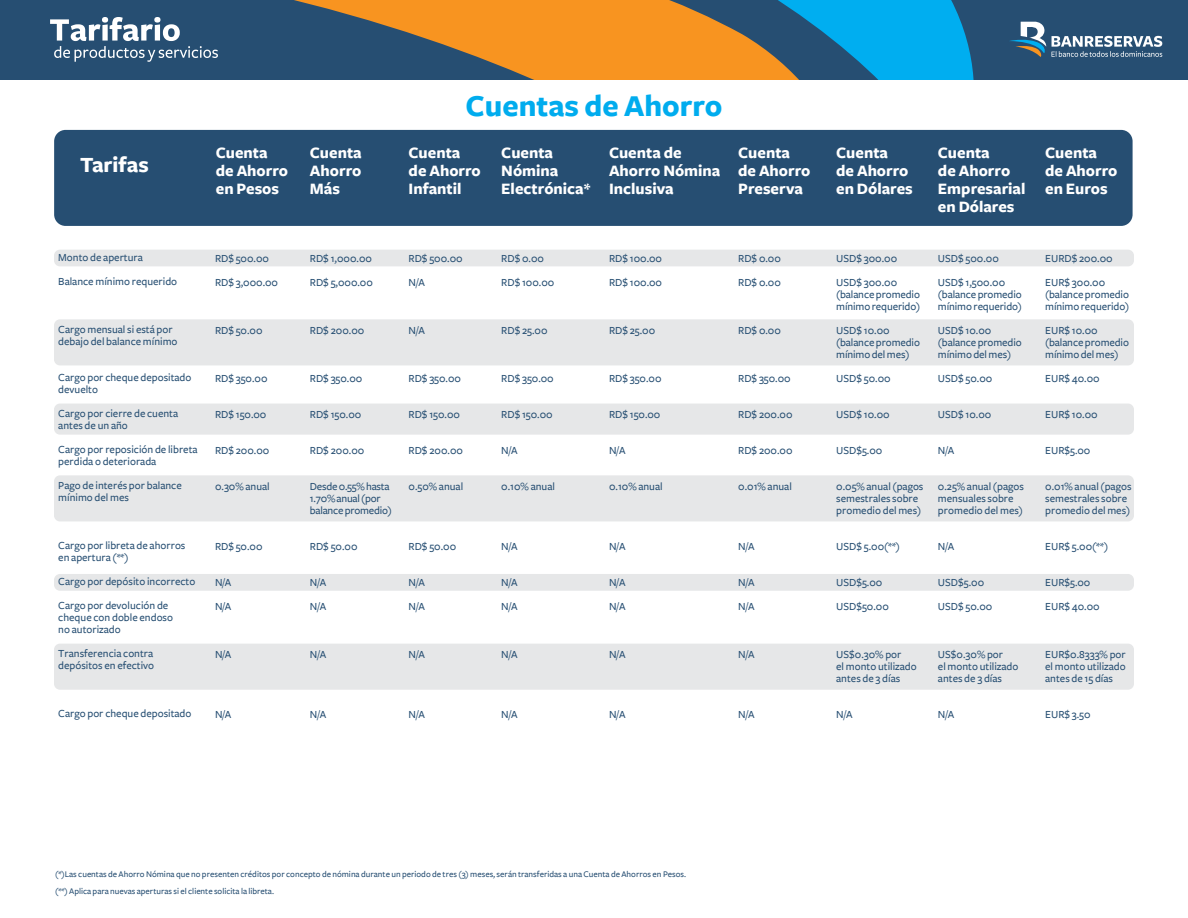
<style>
.page{position:relative;width:1188px;height:918px;background:#fff}
.page>*{position:absolute;margin:0;border:0;box-sizing:border-box;transform-origin:0 0}
.t1{font:700 31.5px "Freight Sans";color:#00acee}
.t2{font:700 22.5px "Freight Sans";color:#fff}
.t3{font:700 16.5px/18px "Freight Sans";color:#fff}
.t4{font:500 11.25px/12px "Freight Sans";color:#264e72}
.t5{font:500 11.25px/12px "Freight Sans";letter-spacing:-.02em;color:#264e72}
.t6{font:500 9px "Freight Sans";color:#264e72}
</style>
<div class="page">
<div style="left:54px;top:250px;width:1080px;height:16px;background:#e6e7e8;border-radius:6px"></div>
<div style="left:54px;top:574px;width:1080px;height:17px;background:#e6e7e8;border-radius:6px"></div>
<div style="left:54px;top:404px;width:1080px;height:31px;background:#e6e7e8;border-radius:6px"></div>
<div style="left:54px;top:475px;width:1080px;height:46px;background:#e6e7e8;border-radius:6px"></div>
<div style="left:54px;top:644px;width:1080px;height:46px;background:#e6e7e8;border-radius:6px"></div>
<div style="left:54px;top:319px;width:1080px;height:46px;background:#e6e7e8;border-radius:6px"></div>
<div style="left:54px;top:130px;width:1079px;height:96px;background:#264e72;border-radius:11px"></div>
<div style="left:0;top:0;width:1188px;height:79px;background:#264e72"></div>
<svg style="left:879px;top:0;width:95px;height:79px;background:#03a5e4"></svg>
<svg style="left:294px;top:0;width:585px;height:79px;fill:#f89420"></svg>
<svg style="left:50px;top:17px;width:168px;height:45px"></svg>
<svg style="left:1010px;top:21px;width:36px;height:36px"></svg>
<svg style="left:1052px;top:36px;width:110px;height:21px"></svg>
<h2 class="t2" style="left:80px;top:152px;width:70px">Tarifas</h2>
<p class="t4" style="left:58px;top:246px;width:120px;line-height:24px">Monto de apertura<br>Balance mínimo requerido</p>
<p class="t4" style="left:58px;top:324px;width:121px">Cargo mensual si está por debajo del balance mínimo</p>
<p class="t4" style="left:58px;top:372px;width:135px">Cargo por cheque depositado devuelto</p>
<p class="t4" style="left:58px;top:408px;width:121px">Cargo por cierre de cuenta antes de un año</p>
<p class="t4" style="left:58px;top:444px;width:141px">Cargo por reposición de libreta perdida o deteriorada</p>
<p class="t4" style="left:58px;top:480px;width:125px">Pago de interés por balance mínimo del mes</p>
<p class="t4" style="left:58px;top:540px;width:129px">Cargo por libreta de ahorros en apertura (**)</p>
<p class="t4" style="left:58px;top:570px;width:138px;line-height:24px">Cargo por depósito incorrecto<br>Cargo por devolución de</p>
<p class="t4" style="left:58px;top:612px;width:116px">cheque con doble endoso no autorizado</p>
<p class="t4" style="left:58px;top:648px;width:97px">Transferencia contra depósitos en efectivo</p>
<p class="t4" style="left:58px;top:708px;width:135px">Cargo por cheque depositado</p>
<h1 class="t1" style="left:466px;top:89px;width:258px">Cuentas de Ahorro</h1>
<h3 class="t3" style="left:216px;top:144px;width:74px">Cuenta de Ahorro en Pesos</h3>
<h3 class="t3" style="left:310px;top:144px;width:53px;text-align:justify">Cuenta Ahorro Más</h3>
<h3 class="t3" style="left:409px;top:144px;width:74px">Cuenta de Ahorro<br>Infantil</h3>
<h3 class="t3" style="left:501px;top:144px;width:90px">Cuenta<br>Nómina<br>Electrónica*</h3>
<h3 class="t3" style="left:609px;top:144px;width:113px">Cuenta de<br>Ahorro Nómina<br>Inclusiva</h3>
<p class="t4" style="left:215px;top:246px;width:65px;line-height:24px">RD$ 500.00<br>RD$ 3,000.00</p>
<p class="t4" style="left:215px;top:324px;width:49px">RD$ 50.00</p>
<p class="t4" style="left:215px;top:372px;width:54px">RD$ 350.00</p>
<p class="t4" style="left:215px;top:408px;width:53px">RD$ 150.00</p>
<p class="t4" style="left:215px;top:444px;width:56px">RD$ 200.00</p>
<p class="t4" style="left:215px;top:480px;width:56px">0.30% anual</p>
<p class="t4" style="left:215px;top:540px;width:49px">RD$ 50.00</p>
<p class="t4" style="left:215px;top:570px;width:18px;line-height:24px">N/A<br>N/A</p>
<p class="t4" style="left:215px;top:648px;width:18px">N/A</p>
<p class="t4" style="left:215px;top:708px;width:18px">N/A</p>
<p class="t4" style="left:310px;top:246px;width:65px;line-height:24px">RD$ 1,000.00<br>RD$ 5,000.00</p>
<p class="t4" style="left:310px;top:324px;width:56px">RD$ 200.00</p>
<p class="t4" style="left:310px;top:372px;width:54px">RD$ 350.00</p>
<p class="t4" style="left:310px;top:408px;width:53px">RD$ 150.00</p>
<p class="t4" style="left:310px;top:444px;width:56px">RD$ 200.00</p>
<p class="t5" style="left:310px;top:480px;width:83px">Desde 0.55% hasta<br>1.70% anual (por balance promedio)</p>
<p class="t4" style="left:310px;top:540px;width:49px">RD$ 50.00</p>
<p class="t4" style="left:310px;top:570px;width:18px;line-height:24px">N/A<br>N/A</p>
<p class="t4" style="left:310px;top:648px;width:18px">N/A</p>
<p class="t4" style="left:409px;top:246px;width:56px;line-height:24px">RD$ 500.00<br>N/A</p>
<p class="t4" style="left:409px;top:324px;width:18px">N/A</p>
<p class="t4" style="left:409px;top:372px;width:54px">RD$ 350.00</p>
<p class="t4" style="left:409px;top:408px;width:53px">RD$ 150.00</p>
<p class="t4" style="left:409px;top:444px;width:56px">RD$ 200.00</p>
<p class="t4" style="left:409px;top:480px;width:56px">0.50% anual</p>
<p class="t4" style="left:409px;top:540px;width:49px">RD$ 50.00</p>
<p class="t4" style="left:409px;top:570px;width:18px;line-height:24px">N/A<br>N/A</p>
<p class="t4" style="left:409px;top:648px;width:18px">N/A</p>
<p class="t4" style="left:310px;top:708px;width:18px">N/A</p>
<p class="t4" style="left:409px;top:708px;width:18px">N/A</p>
<p class="t4" style="left:501px;top:246px;width:55px;line-height:24px">RD$ 0.00<br>RD$ 100.00</p>
<p class="t4" style="left:501px;top:324px;width:48px">RD$ 25.00</p>
<p class="t4" style="left:501px;top:372px;width:54px">RD$ 350.00</p>
<p class="t4" style="left:501px;top:408px;width:53px">RD$ 150.00</p>
<p class="t4" style="left:501px;top:444px;width:18px">N/A</p>
<p class="t4" style="left:501px;top:480px;width:55px">0.10% anual</p>
<p class="t4" style="left:501px;top:540px;width:18px">N/A</p>
<p class="t4" style="left:501px;top:570px;width:18px;line-height:24px">N/A<br>N/A</p>
<p class="t4" style="left:501px;top:648px;width:18px">N/A</p>
<p class="t4" style="left:501px;top:708px;width:18px">N/A</p>
<p class="t4" style="left:609px;top:246px;width:55px;line-height:24px">RD$ 100.00<br>RD$ 100.00</p>
<p class="t4" style="left:609px;top:324px;width:48px">RD$ 25.00</p>
<p class="t4" style="left:609px;top:372px;width:54px">RD$ 350.00</p>
<p class="t4" style="left:609px;top:408px;width:53px">RD$ 150.00</p>
<p class="t4" style="left:609px;top:444px;width:18px">N/A</p>
<p class="t4" style="left:609px;top:480px;width:55px">0.10% anual</p>
<p class="t4" style="left:609px;top:540px;width:18px">N/A</p>
<p class="t4" style="left:609px;top:570px;width:18px;line-height:24px">N/A<br>N/A</p>
<p class="t4" style="left:609px;top:648px;width:18px">N/A</p>
<p class="t4" style="left:609px;top:708px;width:18px">N/A</p>
<h3 class="t3" style="left:738px;top:144px;width:74px">Cuenta de Ahorro<br>Preserva</h3>
<h3 class="t3" style="left:836px;top:144px;width:78px">Cuenta<br>de Ahorro en Dólares</h3>
<h3 class="t3" style="left:1045px;top:144px;width:74px">Cuenta de Ahorro en Euros</h3>
<h3 class="t3" style="left:938px;top:144px;width:89px">Cuenta<br>de Ahorro<br>Empresarial en Dólares</h3>
<p class="t4" style="left:738px;top:246px;width:44px;line-height:24px">RD$ 0.00<br>RD$ 0.00</p>
<p class="t4" style="left:738px;top:324px;width:44px">RD$ 0.00</p>
<p class="t4" style="left:738px;top:372px;width:54px">RD$ 350.00</p>
<p class="t4" style="left:738px;top:408px;width:56px">RD$ 200.00</p>
<p class="t4" style="left:738px;top:444px;width:56px">RD$ 200.00</p>
<p class="t4" style="left:738px;top:480px;width:55px">0.01% anual</p>
<p class="t4" style="left:738px;top:540px;width:18px">N/A</p>
<p class="t4" style="left:738px;top:570px;width:18px;line-height:24px">N/A<br>N/A</p>
<p class="t4" style="left:738px;top:648px;width:18px">N/A</p>
<p class="t4" style="left:738px;top:708px;width:18px">N/A</p>
<p class="t4" style="left:836px;top:246px;width:63px;line-height:24px">USD$ 300.00<br>USD$ 300.00</p>
<p class="t4" style="left:836px;top:288px;width:86px">(balance promedio mínimo requerido)</p>
<p class="t4" style="left:836px;top:324px;width:85px">USD$ 10.00 (balance promedio mínimo del mes)</p>
<p class="t4" style="left:836px;top:372px;width:56px">USD$ 50.00</p>
<p class="t4" style="left:836px;top:408px;width:55px">USD$ 10.00</p>
<p class="t4" style="left:836px;top:444px;width:48px">USD$5.00</p>
<p class="t4" style="left:836px;top:480px;width:89px">0.05% anual (pagos semestrales sobre promedio del mes)</p>
<p class="t4" style="left:836px;top:540px;width:65px">USD$ 5.00(**)</p>
<p class="t4" style="left:836px;top:570px;width:54px;line-height:24px">USD$5.00<br>USD$50.00</p>
<p class="t4" style="left:836px;top:648px;width:82px">US$0.30% por<br>el monto utilizado antes de 3 días</p>
<p class="t4" style="left:836px;top:708px;width:18px">N/A</p>
<p class="t4" style="left:938px;top:246px;width:69px;line-height:24px">USD$ 500.00<br>USD$ 1,500.00</p>
<p class="t4" style="left:938px;top:288px;width:86px">(balance promedio mínimo requerido)</p>
<p class="t4" style="left:938px;top:324px;width:85px">USD$ 10.00 (balance promedio mínimo del mes)</p>
<p class="t4" style="left:938px;top:372px;width:56px">USD$ 50.00</p>
<p class="t4" style="left:938px;top:408px;width:55px">USD$ 10.00</p>
<p class="t4" style="left:938px;top:444px;width:18px">N/A</p>
<p class="t4" style="left:938px;top:480px;width:87px">0.25% anual (pagos mensuales sobre promedio del mes)</p>
<p class="t4" style="left:938px;top:540px;width:18px">N/A</p>
<p class="t4" style="left:938px;top:570px;width:56px;line-height:24px">USD$5.00<br>USD$ 50.00</p>
<p class="t4" style="left:938px;top:648px;width:82px">US$0.30% por<br>el monto utilizado antes de 3 días</p>
<p class="t4" style="left:938px;top:708px;width:18px">N/A</p>
<p class="t4" style="left:1045px;top:246px;width:69px;line-height:24px">EURD$ 200.00<br>EUR$ 300.00</p>
<p class="t4" style="left:1045px;top:288px;width:86px">(balance promedio mínimo requerido)</p>
<p class="t4" style="left:1045px;top:324px;width:85px">EUR$ 10.00 (balance promedio mínimo del mes)</p>
<p class="t4" style="left:1045px;top:372px;width:56px">EUR$ 40.00</p>
<p class="t4" style="left:1045px;top:408px;width:54px">EUR$ 10.00</p>
<p class="t4" style="left:1045px;top:444px;width:47px">EUR$5.00</p>
<p class="t4" style="left:1045px;top:480px;width:88px">0.01% anual (pagos semestrales sobre promedio del mes)</p>
<p class="t4" style="left:1045px;top:540px;width:64px">EUR$ 5.00(**)</p>
<p class="t4" style="left:1045px;top:570px;width:56px;line-height:24px">EUR$5.00<br>EUR$ 40.00</p>
<p class="t4" style="left:1045px;top:648px;width:82px;text-align:justify">EUR$0.8333% por el monto utilizado antes de 15 días</p>
<p class="t4" style="left:1045px;top:708px;width:47px">EUR$ 3.50</p>
<p class="t6" style="left:55px;top:869px;width:633px">(*)Las cuentas de Ahorro Nómina que no presenten créditos por concepto de nómina durante un periodo de tres (3) meses, serán transferidas a una Cuenta de Ahorros en Pesos.</p>
<p class="t6" style="left:55px;top:886px;width:220px">(**) Aplica para nuevas aperturas si el cliente solicita la libreta.</p>
</div>
